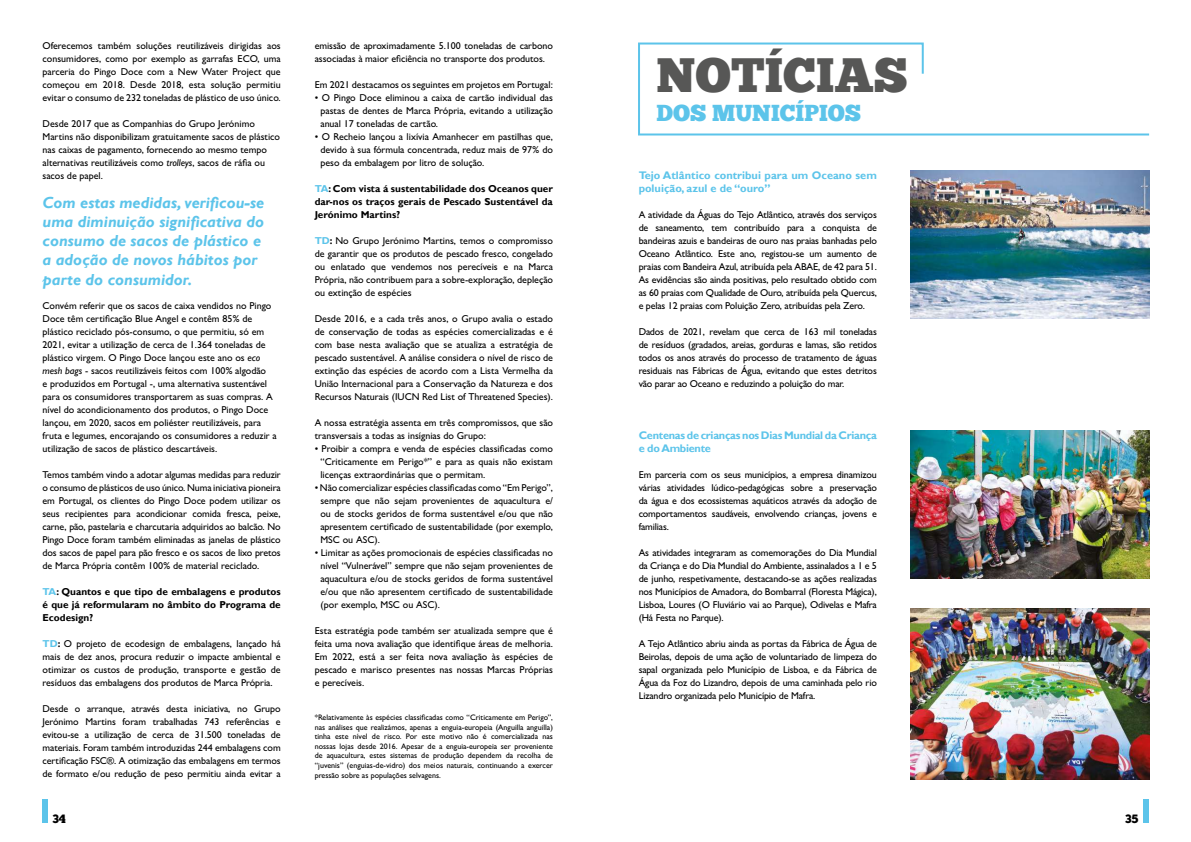
<style>
.page{position:relative;width:1191px;height:842px;background:#fff}
.page>*{position:absolute;margin:0;border:0;box-sizing:border-box;transform-origin:0 0}
.t1{font:48px "Chunk Five Ex";color:#575756}
.t2{font:23px "Chunk Five Ex";color:#5cc4ea}
.t3{font:italic 700 16px/19.2px "Gill Sans";color:#5cc4ea}
.t4{font:12px "Chunk Five Ex";color:#000}
.t5{font:700 11px/13px "Gill Sans";color:#5cc4ea}
.t6{font:700 11px/13px "Gill Sans";letter-spacing:-.025em;color:#5cc4ea}
.t7{font:500 10px/13px "Gill Sans MT Pro";color:#000;text-align:justify}
.t8{font:700 10px/13px "Gill Sans";color:#000;text-align:justify}
.t9{font:500 8px/9.6px "Gill Sans MT Pro";color:#000;text-align:justify}
.s1{font-style:italic}
.s2{color:#5cc4ea}
.s3{font-family:"Gill Sans";font-weight:700;color:#5cc4ea}
.s4{font-family:"Gill Sans";font-weight:700}
</style>
<div class="page">
<div style="left:43px;top:799px;width:5px;height:24px;background:#5cc4ea"></div>
<div style="left:1142px;top:799px;width:6px;height:24px;background:#5cc4ea"></div>
<svg style="left:638px;top:42px;width:512px;height:94px"></svg>
<img style="left:911px;top:171px;width:238px;height:147px">
<img style="left:911px;top:431px;width:238px;height:147px">
<img style="left:911px;top:608px;width:238px;height:172px">
<p class="t7" style="left:43px;top:39px;width:240px">Oferecemos também soluções reutilizáveis dirigidas aos consumidores, como por exemplo as garrafas ECO, uma parceria do Pingo Doce com a New Water Project que começou em 2018. Desde 2018, esta solução permitiu evitar o consumo de 232 toneladas de plástico de uso único.</p>
<p class="t7" style="left:43px;top:117px;width:239px;text-align:left">Desde 2017 que as Companhias do Grupo Jerónimo Martins não disponibilizam gratuitamente sacos de plástico nas caixas de pagamento, fornecendo ao mesmo tempo alternativas reutilizáveis como <span class="s1">trolleys</span>, sacos de ráfia ou sacos de papel.</p>
<h3 class="t3" style="left:43px;top:193px;width:223px">Com estas medidas, verificou-se uma diminuição significativa do consumo de sacos de plástico e a adoção de novos hábitos por parte do consumidor.</h3>
<p class="t7" style="left:43px;top:299px;width:236px;text-align:left">Convém referir que os sacos de caixa vendidos no Pingo Doce têm certificação Blue Angel e contêm 85% de plástico reciclado pós-consumo, o que permitiu, só em 2021, evitar a utilização de cerca de 1.364 toneladas de plástico virgem. O Pingo Doce lançou este ano os <span class="s1">eco mesh bags</span> - sacos reutilizáveis feitos com 100% algodão<br>e produzidos em Portugal -, uma alternativa sustentável para os consumidores transportarem as suas compras. A nível do acondicionamento dos produtos, o Pingo Doce lançou, em 2020, sacos em poliéster reutilizáveis, para fruta e legumes, encorajando os consumidores a reduzir a utilização de sacos de plástico descartáveis.</p>
<p class="t7" style="left:43px;top:468px;width:240px">Temos também vindo a adotar algumas medidas para reduzir o consumo de plásticos de uso único. Numa iniciativa pioneira em Portugal, os clientes do Pingo Doce podem utilizar os seus recipientes para acondicionar comida fresca, peixe, carne, pão, pastelaria e charcutaria adquiridos ao balcão. No Pingo Doce foram também eliminadas as janelas de plástico dos sacos de papel para pão fresco e os sacos de lixo pretos de Marca Própria contêm 100% de material reciclado.</p>
<p class="t8" style="left:43px;top:586px;width:240px"><span class="s2">TA</span>: Quantos e que tipo de embalagens e produtos é que já reformularam no âmbito do Programa de Ecodesign?</p>
<p class="t7" style="left:43px;top:637px;width:240px"><span class="s3">TD</span><span class="s4">:</span> O projeto de ecodesign de embalagens, lançado há mais de dez anos, procura reduzir o impacte ambiental e otimizar os custos de produção, transporte e gestão de resíduos das embalagens dos produtos de Marca Própria.</p>
<p class="t7" style="left:43px;top:702px;width:240px">Desde o arranque, através desta iniciativa, no Grupo Jerónimo Martins foram trabalhadas 743 referências e evitou-se a utilização de cerca de 31.500 toneladas de materiais. Foram também introduzidas 244 embalagens com certificação FSC®. A otimização das embalagens em termos de formato e/ou redução de peso permitiu ainda evitar a</p>
<p class="t7" style="left:315px;top:39px;width:240px">emissão de aproximadamente 5.100 toneladas de carbono associadas à maior eficiência no transporte dos produtos.</p>
<p class="t7" style="left:315px;top:78px;width:240px">Em 2021 destacamos os seguintes em projetos em Portugal:</p>
<p class="t7" style="left:320px;top:91px;width:234px;text-indent:-6px">• O Pingo Doce eliminou a caixa de cartão individual das pastas de dentes de Marca Própria, evitando a utilização anual 17 toneladas de cartão.</p>
<p class="t7" style="left:320px;top:130px;width:234px;text-indent:-6px">• O Recheio lançou a lixívia Amanhecer em pastilhas que, devido à sua fórmula concentrada, reduz mais de 97% do peso da embalagem por litro de solução.</p>
<p class="t8" style="left:315px;top:183px;width:240px"><span class="s2">TA</span>: Com vista á sustentabilidade dos Oceanos quer dar-nos os traços gerais de Pescado Sustentável da Jerónimo Martins?</p>
<p class="t7" style="left:315px;top:234px;width:240px"><span class="s3">TD</span><span class="s4">:</span> No Grupo Jerónimo Martins, temos o compromisso de garantir que os produtos de pescado fresco, congelado ou enlatado que vendemos nos perecíveis e na Marca Própria, não contribuem para a sobre-exploração, depleção ou extinção de espécies</p>
<p class="t7" style="left:315px;top:312px;width:240px">Desde 2016, e a cada três anos, o Grupo avalia o estado de conservação de todas as espécies comercializadas e é com base nesta avaliação que se atualiza a estratégia de pescado sustentável. A análise considera o nível de risco de extinção das espécies de acordo com a Lista Vermelha da União Internacional para a Conservação da Natureza e dos Recursos Naturais (IUCN Red List of Threatened Species).</p>
<p class="t7" style="left:315px;top:416px;width:240px">A nossa estratégia assenta em três compromissos, que são transversais a todas as insígnias do Grupo:</p>
<p class="t7" style="left:320px;top:442px;width:234px;text-indent:-6px">• Proibir a compra e venda de espécies classificadas como “Criticamente em Perigo*” e para as quais não existam licenças extraordinárias que o permitam.</p>
<p class="t7" style="left:320px;top:481px;width:234px;text-indent:-6px">• Não comercializar espécies classificadas como “Em Perigo”, sempre que não sejam provenientes de aquacultura e/ ou de stocks geridos de forma sustentável e/ou que não apresentem certificado de sustentabilidade (por exemplo, MSC ou ASC).</p>
<p class="t7" style="left:320px;top:546px;width:234px;text-indent:-6px">• Limitar as ações promocionais de espécies classificadas no nível “Vulnerável” sempre que não sejam provenientes de aquacultura e/ou de stocks geridos de forma sustentável e/ou que não apresentem certificado de sustentabilidade (por exemplo, MSC ou ASC).</p>
<p class="t7" style="left:315px;top:624px;width:240px">Esta estratégia pode também ser atualizada sempre que é feita uma nova avaliação que identifique áreas de melhoria.<br>Em 2022, está a ser feita nova avaliação às espécies de pescado e marisco presentes nas nossas Marcas Próprias e perecíveis.</p>
<p class="t9" style="left:315px;top:712px;width:240px">*Relativamente às espécies classificadas como “Criticamente em Perigo”, nas análises que realizámos, apenas a enguia-europeia (Anguilla anguilla) tinha este nível de risco. Por este motivo não é comercializada nas nossas lojas desde 2016. Apesar de a enguia-europeia ser proveniente de aquacultura, estes sistemas de produção dependem da recolha de “juvenis” (enguias-de-vidro) dos meios naturais, continuando a exercer pressão sobre as populações selvagens.</p>
<h1 class="t1" style="left:656px;top:39px;width:253px">NOTÍCIAS</h1>
<h2 class="t2" style="left:656px;top:96px;width:206px">DOS MUNICÍPIOS</h2>
<p class="t5" style="left:638px;top:169px;width:240px">Tejo Atlântico contribui para um Oceano sem poluição, azul e de “ouro”</p>
<p class="t7" style="left:638px;top:208px;width:240px">A atividade da Águas do Tejo Atlântico, através dos serviços de saneamento, tem contribuído para a conquista de bandeiras azuis e bandeiras de ouro nas praias banhadas pelo Oceano Atlântico. Este ano, registou-se um aumento de praias com Bandeira Azul, atribuída pela ABAE, de 42 para 51.<br>As evidências são ainda positivas, pelo resultado obtido com as 60 praias com Qualidade de Ouro, atribuída pela Quercus, e pelas 12 praias com Poluição Zero, atribuídas pela Zero.</p>
<p class="t7" style="left:638px;top:325px;width:240px">Dados de 2021, revelam que cerca de 163 mil toneladas de resíduos (gradados, areias, gorduras e lamas, são retidos todos os anos através do processo de tratamento de águas residuais nas Fábricas de Água, evitando que estes detritos vão parar ao Oceano e reduzindo a poluição do mar.</p>
<p class="t6" style="left:638px;top:429px;width:240px">Centenas de crianças nos Dias Mundial da Criança e do Ambiente</p>
<p class="t7" style="left:638px;top:468px;width:240px">Em parceria com os seus municípios, a empresa dinamizou várias atividades lúdico-pedagógicas sobre a preservação da água e dos ecossistemas aquáticos através da adoção de comportamentos saudáveis, envolvendo crianças, jovens e familias.</p>
<p class="t7" style="left:638px;top:546px;width:240px">As atividades integraram as comemorações do Dia Mundial da Criança e do Dia Mundial do Ambiente, assinalados a 1 e 5 de junho, respetivamente, destacando-se as ações realizadas nos Municípios de Amadora, do Bombarral (Floresta Mágica), Lisboa, Loures (O Fluviário vai ao Parque), Odivelas e Mafra (Há Festa no Parque).</p>
<p class="t7" style="left:638px;top:637px;width:240px">A Tejo Atlântico abriu ainda as portas da Fábrica de Água de Beirolas, depois de uma ação de voluntariado de limpeza do sapal organizada pelo Município de Lisboa, e da Fábrica de Água da Foz do Lizandro, depois de uma caminhada pelo rio Lizandro organizada pelo Município de Mafra.</p>
<p class="t4" style="left:52px;top:810px;width:15px">34</p>
<p class="t4" style="left:1125px;top:810px;width:15px">35</p>
</div>
